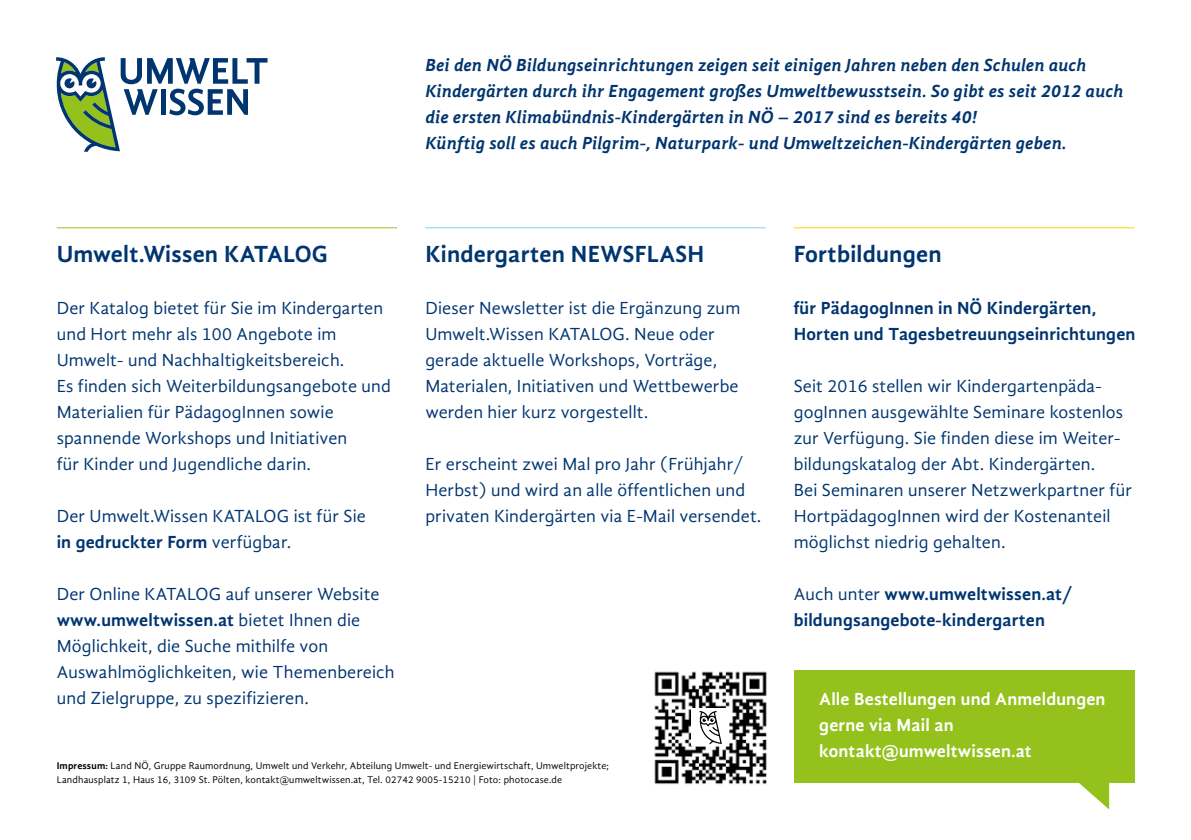
<style>
.page{position:relative;width:1191px;height:840px;background:#fff}
.page>*{position:absolute;margin:0;border:0;box-sizing:border-box;transform-origin:0 0}
.t1{font:700 24px "Gandhi Sans";letter-spacing:.01em;color:#003570}
.t2{font:18px/26px "Gandhi Sans";letter-spacing:.01em;color:#003570}
.t3{font:italic 700 18px/26px "Gandhi Sans";letter-spacing:.01em;color:#003570}
.t4{font:700 18px/26px "Gandhi Sans";letter-spacing:.01em;color:#003570}
.t5{font:700 18px/26px "Gandhi Sans";letter-spacing:.01em;color:#fff}
.t6{font:10px/14px "Gandhi Sans";letter-spacing:.015em;color:#000}
.s1{font-weight:700}
.s2{font-weight:400}
</style>
<div class="page">
<img style="left:654px;top:671px;width:113px;height:114px">
<div style="left:691px;top:708px;width:37px;height:37px;background:#fff"></div>
<svg style="left:699px;top:711px;width:23px;height:32px"></svg>
<svg style="left:56px;top:57px;width:211px;height:95px"></svg>
<div style="left:794px;top:670px;width:340px;height:112px;background:#94c11c"></div>
<svg style="left:1070px;top:782px;width:39px;height:27px"></svg>
<hr style="left:57px;top:227px;width:340px;height:1px;background:#94c11c">
<hr style="left:425px;top:227px;width:340px;height:1px;background:#82d0f5">
<hr style="left:794px;top:227px;width:340px;height:1px;background:#ffd400">
<p class="t3" style="left:425px;top:51px;width:699px">Bei den NÖ Bildungseinrichtungen zeigen seit einigen Jahren neben den Schulen auch Kindergärten durch ihr Engagement großes Umweltbewusstsein. So gibt es seit 2012 auch die ersten Klimabündnis-Kindergärten in NÖ – 2017 sind es bereits 40!<br>Künftig soll es auch Pilgrim-, Naturpark- und Umweltzeichen-Kindergärten geben.</p>
<h1 class="t1" style="left:57px;top:239px;width:273px">Umwelt.Wissen KATALOG</h1>
<p class="t2" style="left:57px;top:294px;width:336px">Der Katalog bietet für Sie im Kindergarten und Hort mehr als 100 Angebote im Umwelt- und Nachhaltigkeitsbereich.<br>Es finden sich Weiterbildungsangebote und Materialien für PädagogInnen sowie spannende Workshops und Initiativen<br>für Kinder und Jugendliche darin.</p>
<p class="t2" style="left:57px;top:502px;width:311px">Der Umwelt.Wissen KATALOG ist für Sie <span class="s1">in gedruckter Form</span> verfügbar.</p>
<p class="t2" style="left:57px;top:580px;width:339px">Der Online KATALOG auf unserer Website <span class="s1">www.umweltwissen.at</span> bietet Ihnen die Möglichkeit, die Suche mithilfe von Auswahlmöglichkeiten, wie Themenbereich und Zielgruppe, zu spezifizieren.</p>
<h1 class="t1" style="left:425px;top:239px;width:280px">Kindergarten NEWSFLASH</h1>
<p class="t2" style="left:425px;top:294px;width:316px">Dieser Newsletter ist die Ergänzung zum Umwelt.Wissen KATALOG. Neue oder gerade aktuelle Workshops, Vorträge, Materialen, Initiativen und Wettbewerbe werden hier kurz vorgestellt.</p>
<p class="t2" style="left:425px;top:450px;width:337px">Er erscheint zwei Mal pro Jahr (Frühjahr/<br>Herbst) und wird an alle öffentlichen und privaten Kindergärten via E-Mail versendet.</p>
<p class="t6" style="left:57px;top:758px;width:554px"><span class="s1">Impressum:</span> Land NÖ, Gruppe Raumordnung, Umwelt und Verkehr, Abteilung Umwelt- und Energiewirtschaft, Umweltprojekte;<br>Landhausplatz 1, Haus 16, 3109 St. Pölten, kontakt@umweltwissen.at, Tel. 02742 9005-15210 | Foto: photocase.de</p>
<h1 class="t1" style="left:793px;top:239px;width:149px">Fortbildungen</h1>
<p class="t4" style="left:793px;top:294px;width:343px">für PädagogInnen in NÖ Kindergärten,<br>Horten und Tagesbetreuungseinrichtungen</p>
<p class="t2" style="left:793px;top:372px;width:340px">Seit 2016 stellen wir Kindergartenpäda&shy;gogInnen ausgewählte Seminare kostenlos zur Verfügung. Sie finden diese im Weiter&shy;bildungskatalog der Abt. Kindergärten.<br>Bei Seminaren unserer Netzwerkpartner für HortpädagogInnen wird der Kostenanteil möglichst niedrig gehalten.</p>
<p class="t4" style="left:793px;top:580px;width:280px"><span class="s2">Auch unter</span> www.umweltwissen.at/ bildungsangebote-kindergarten</p>
<p class="t5" style="left:819px;top:685px;width:288px">Alle Bestellungen und Anmeldungen gerne via Mail an kontakt@umweltwissen.at</p>
</div>
